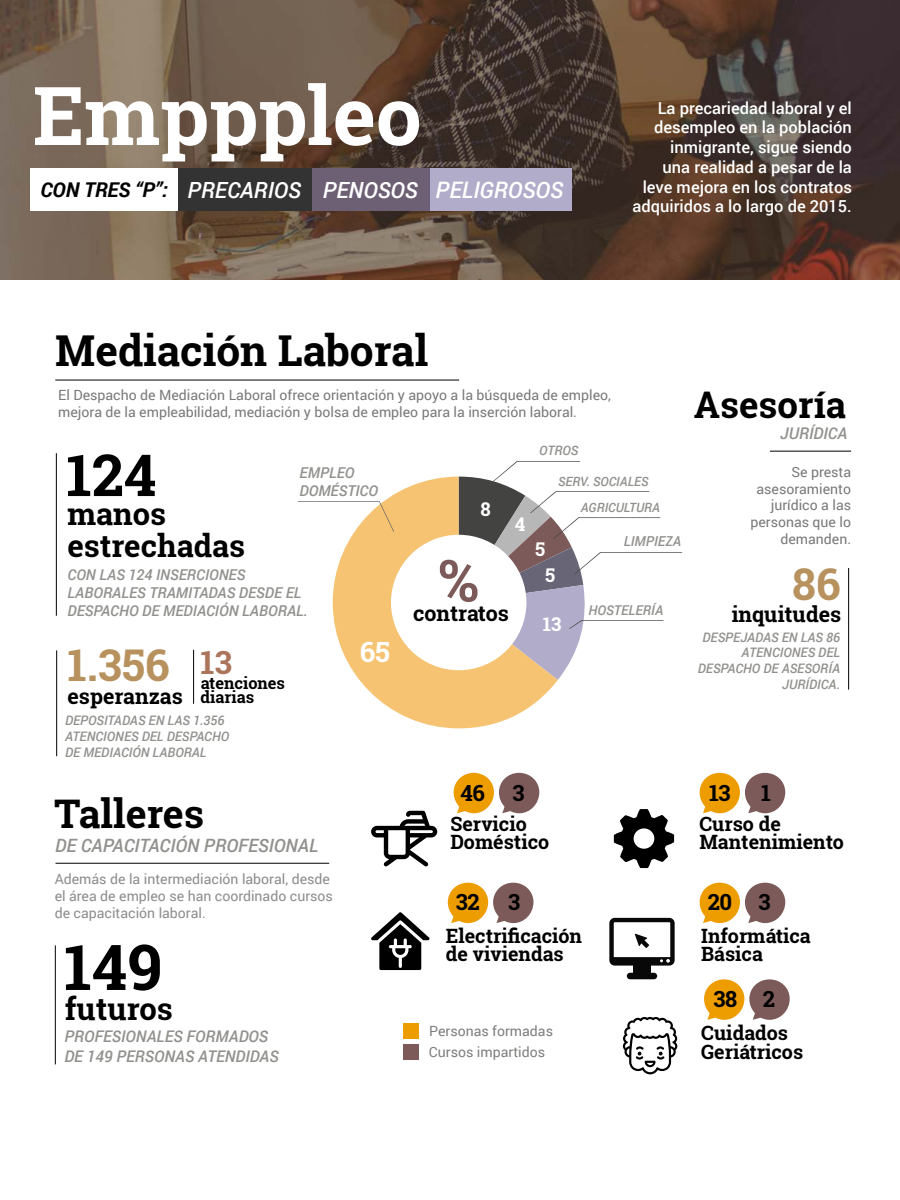
<style>
.page{position:relative;width:900px;height:1200px;background:#fff}
.page>*{position:absolute;margin:0;border:0;box-sizing:border-box;transform-origin:0 0}
.t1{font:700 81.15px "Roboto Slab";color:#fff}
.t2{font:700 63.15px "Roboto Slab";color:#000}
.t3{font:700 57.9px "Roboto Slab";color:#000}
.t4{font:700 57.9px "Roboto Slab";color:#7b5a59}
.t5{font:700 43.8px "Roboto Slab";color:#b8925e}
.t6{font:700 42.6px "Roboto Slab";color:#000}
.t7{font:700 39.45px "Roboto Slab";color:#000}
.t8{font:700 36.75px "Roboto Slab";color:#000}
.t9{font:700 31.95px "Roboto Slab";color:#ab755c}
.t10{font:700 31.05px/31.7px "Roboto Slab";color:#000}
.t11{font:700 27.9px "Roboto Slab";color:#fff}
.t12{font:italic 500 22.35px "Roboto";color:#fff}
.t13{font:700 22.2px "Roboto Slab";letter-spacing:-.025em;color:#000}
.t14{font:700 21.45px "Roboto Slab";color:#000}
.t15{font:italic 700 20.4px "Roboto";color:#000}
.t16{font:700 19.8px/18px "Roboto Slab";color:#000}
.t17{font:700 18.9px "Roboto Slab";color:#fff}
.t18{font:italic 500 18.3px "Roboto";color:#92918e}
.t19{font:500 16.5px/19.8px "Roboto";color:#fff;text-align:right}
.t20{font:700 16.35px/14.4px "Roboto Slab";color:#000}
.t21{font:italic 500 16.2px "Roboto";color:#92918e}
.t22{font:italic 500 16.05px/19.2px "Roboto";color:#92918e}
.t23{font:italic 500 15px/18px "Roboto";color:#92918e}
.t24{font:14.1px/17px "Roboto";color:#797979}
.t25{font:14.1px/17px "Roboto";color:#8c8c8b}
.t26{font:14.1px/20.9px "Roboto";color:#7e7e7d}
.t27{font:italic 500 13.65px "Roboto";color:#92918e}
.t28{font:italic 500 13.5px "Roboto";color:#92918e}
.t29{font:italic 500 13.05px/15.8px "Roboto";color:#92918e}
.t30{font:italic 500 12.75px "Roboto";color:#92918e}
.s1{font-size:22.65px}
</style>
<div class="page">
<img style="left:0;top:0;width:900px;height:280px">
<div style="left:31px;top:169px;width:149px;height:42px;background:#fff"></div>
<div style="left:179px;top:169px;width:133px;height:42px;background:#333"></div>
<div style="left:312px;top:169px;width:118px;height:42px;background:#6d6075"></div>
<div style="left:430px;top:169px;width:141px;height:42px;background:#b0acc9"></div>
<svg style="left:371px;top:811px;width:66px;height:55px"></svg>
<svg style="left:614px;top:809px;width:60px;height:59px"></svg>
<svg style="left:609px;top:918px;width:66px;height:61px"></svg>
<svg style="left:623px;top:1017px;width:54px;height:57px"></svg>
<svg style="left:371px;top:912px;width:59px;height:58px"></svg>
<hr style="left:56px;top:453px;width:1px;height:163px;background:#000">
<hr style="left:56px;top:650px;width:1px;height:106px;background:#000">
<hr style="left:55px;top:380px;width:404px;height:1px;background:#000">
<hr style="left:193px;top:650px;width:1px;height:54px;background:#000">
<div style="left:454px;top:773px;width:40px;height:40px;background:#ed9d00;border-radius:50%"></div>
<svg style="left:457px;top:805px;width:9px;height:8px"></svg>
<div style="left:448px;top:883px;width:40px;height:40px;background:#ed9d00;border-radius:50%"></div>
<svg style="left:451px;top:914px;width:9px;height:9px"></svg>
<div style="left:704px;top:979px;width:40px;height:41px;background:#ed9d00;border-radius:50%"></div>
<svg style="left:707px;top:1011px;width:9px;height:9px"></svg>
<div style="left:700px;top:773px;width:40px;height:40px;background:#ed9d00;border-radius:50%"></div>
<svg style="left:703px;top:805px;width:9px;height:8px"></svg>
<div style="left:700px;top:883px;width:40px;height:40px;background:#ed9d00;border-radius:50%"></div>
<svg style="left:703px;top:914px;width:9px;height:9px"></svg>
<div style="left:499px;top:773px;width:40px;height:40px;background:#7b5a59;border-radius:50%"></div>
<svg style="left:502px;top:805px;width:9px;height:8px"></svg>
<div style="left:493px;top:883px;width:40px;height:40px;background:#7b5a59;border-radius:50%"></div>
<svg style="left:496px;top:914px;width:8px;height:9px"></svg>
<div style="left:749px;top:979px;width:41px;height:41px;background:#7b5a59;border-radius:50%"></div>
<svg style="left:753px;top:1011px;width:8px;height:9px"></svg>
<div style="left:745px;top:773px;width:40px;height:40px;background:#7b5a59;border-radius:50%"></div>
<svg style="left:748px;top:805px;width:9px;height:8px"></svg>
<div style="left:745px;top:883px;width:40px;height:40px;background:#7b5a59;border-radius:50%"></div>
<svg style="left:748px;top:914px;width:8px;height:9px"></svg>
<hr style="left:55px;top:945px;width:1px;height:119px;background:#000">
<hr style="left:56px;top:863px;width:273px;height:1px;background:#000">
<hr style="left:770px;top:451px;width:81px;height:1px;background:#000">
<hr style="left:848px;top:568px;width:1px;height:122px;background:#000">
<svg style="left:333px;top:477px;width:225px;height:251px;fill:#f5c372"></svg>
<div style="left:391px;top:535px;width:135px;height:135px;background:#fff;border-radius:50%"></div>
<svg style="left:298px;top:501px;width:96px;height:31px"></svg>
<svg style="left:459px;top:461px;width:223px;height:219px"></svg>
<div style="left:403px;top:1023px;width:15px;height:15px;background:#ed9d00"></div>
<div style="left:403px;top:1044px;width:15px;height:15px;background:#7b5a59"></div>
<h1 class="t1" style="left:33px;top:60px;width:390px">Empppleo</h1>
<h3 class="t15" style="left:40px;top:176px;width:129px">CON TRES “P”:</h3>
<h3 class="t12" style="left:187px;top:174px;width:377px">PRECARIOS PENOSOS <span class="s1">PELIGROSOS</span></h3>
<p class="t19" style="left:633px;top:97px;width:221px">La precariedad laboral y el desempleo en la población inmigrante, sigue siendo<br>una realidad a pesar de la leve mejora en los contratos adquiridos a lo largo de 2015.</p>
<h3 class="t6" style="left:55px;top:321px;width:375px">Mediación Laboral</h3>
<p class="t24" style="left:58px;top:386px;width:554px">El Despacho de Mediación Laboral ofrece orientación y apoyo a la búsqueda de empleo, mejora de la empleabilidad, mediación y bolsa de empleo para la inserción laboral.</p>
<h3 class="t8" style="left:694px;top:379px;width:154px">Asesoría</h3>
<p class="t21" style="left:780px;top:422px;width:69px">JURÍDICA</p>
<h3 class="t3" style="left:66px;top:435px;width:92px">124</h3>
<h3 class="t10" style="left:67px;top:498px;width:179px">manos estrechadas</h3>
<p class="t23" style="left:300px;top:463px;width:80px">EMPLEO<br>DOMÉSTICO</p>
<p class="t23" style="left:67px;top:565px;width:242px">CON LAS 124 INSERCIONES<br>LABORALES TRAMITADAS DESDE EL<br>DESPACHO DE MEDIACIÓN LABORAL.</p>
<h3 class="t5" style="left:68px;top:635px;width:104px">1.356</h3>
<h3 class="t14" style="left:68px;top:681px;width:117px">esperanzas</h3>
<h3 class="t9" style="left:201px;top:640px;width:33px">13</h3>
<p class="t20" style="left:201px;top:676px;width:86px">atenciones diarias</p>
<p class="t29" style="left:65px;top:712px;width:166px">DEPOSITADAS EN LAS 1.356<br>ATENCIONES DEL DESPACHO<br>DE MEDIACIÓN LABORAL</p>
<h3 class="t7" style="left:54px;top:786px;width:152px">Talleres</h3>
<p class="t18" style="left:55px;top:833px;width:265px">DE CAPACITACIÓN PROFESIONAL</p>
<p class="t25" style="left:55px;top:870px;width:280px">Además de la intermediación laboral, desde el área de empleo se han coordinado cursos de capacitación laboral.</p>
<h2 class="t2" style="left:64px;top:924px;width:100px">149</h2>
<h3 class="t10" style="left:65px;top:992px;width:109px">futuros</h3>
<p class="t22" style="left:64px;top:1026px;width:216px">PROFESIONALES FORMADOS<br>DE 149 PERSONAS ATENDIDAS</p>
<h3 class="t11" style="left:360px;top:633px;width:32px">65</h3>
<h3 class="t17" style="left:480px;top:496px;width:12px">8</h3>
<h3 class="t4" style="left:438px;top:541px;width:42px">%</h3>
<h3 class="t17" style="left:515px;top:512px;width:12px">4</h3>
<h3 class="t14" style="left:413px;top:599px;width:97px">contratos</h3>
<p class="t29" style="left:539px;top:442px;width:41px">OTROS</p>
<p class="t30" style="left:558px;top:472px;width:92px">SERV. SOCIALES</p>
<h3 class="t17" style="left:535px;top:536px;width:12px">5</h3>
<h3 class="t17" style="left:545px;top:562px;width:12px">5</h3>
<h3 class="t17" style="left:543px;top:612px;width:20px">13</h3>
<p class="t30" style="left:581px;top:498px;width:81px">AGRICULTURA</p>
<p class="t27" style="left:624px;top:532px;width:59px">LIMPIEZA</p>
<p class="t28" style="left:588px;top:600px;width:76px">HOSTELERÍA</p>
<p class="t24" style="left:750px;top:463px;width:102px;text-align:right">Se presta asesoramiento jurídico a las personas que lo demanden.</p>
<h3 class="t5" style="left:792px;top:554px;width:50px">86</h3>
<h3 class="t14" style="left:732px;top:600px;width:111px">inquitudes</h3>
<p class="t29" style="left:698px;top:629px;width:144px;text-align:right">DESPEJADAS EN LAS 86<br>ATENCIONES DEL<br>DESPACHO DE ASESORÍA<br>JURÍDICA.</p>
<h3 class="t13" style="left:460px;top:777px;width:26px">46</h3>
<h3 class="t13" style="left:513px;top:777px;width:14px">3</h3>
<h3 class="t13" style="left:709px;top:777px;width:23px">13</h3>
<h3 class="t13" style="left:761px;top:777px;width:11px">1</h3>
<h3 class="t16" style="left:450px;top:815px;width:100px">Servicio<br>Doméstico</h3>
<h3 class="t16" style="left:699px;top:815px;width:146px">Curso de<br>Mantenimiento</h3>
<h3 class="t13" style="left:456px;top:887px;width:25px">32</h3>
<h3 class="t13" style="left:508px;top:887px;width:14px">3</h3>
<h3 class="t13" style="left:708px;top:887px;width:26px">20</h3>
<h3 class="t13" style="left:758px;top:887px;width:14px">3</h3>
<h3 class="t16" style="left:446px;top:927px;width:138px">Electrificación de viviendas</h3>
<h3 class="t16" style="left:701px;top:927px;width:111px">Informática<br>Básica</h3>
<h3 class="t13" style="left:714px;top:984px;width:25px">38</h3>
<h3 class="t13" style="left:763px;top:984px;width:14px">2</h3>
<p class="t26" style="left:429px;top:1020px;width:126px">Personas formadas<br>Cursos impartidos</p>
<h3 class="t16" style="left:701px;top:1024px;width:103px">Cuidados<br>Geriátricos</h3>
</div>
